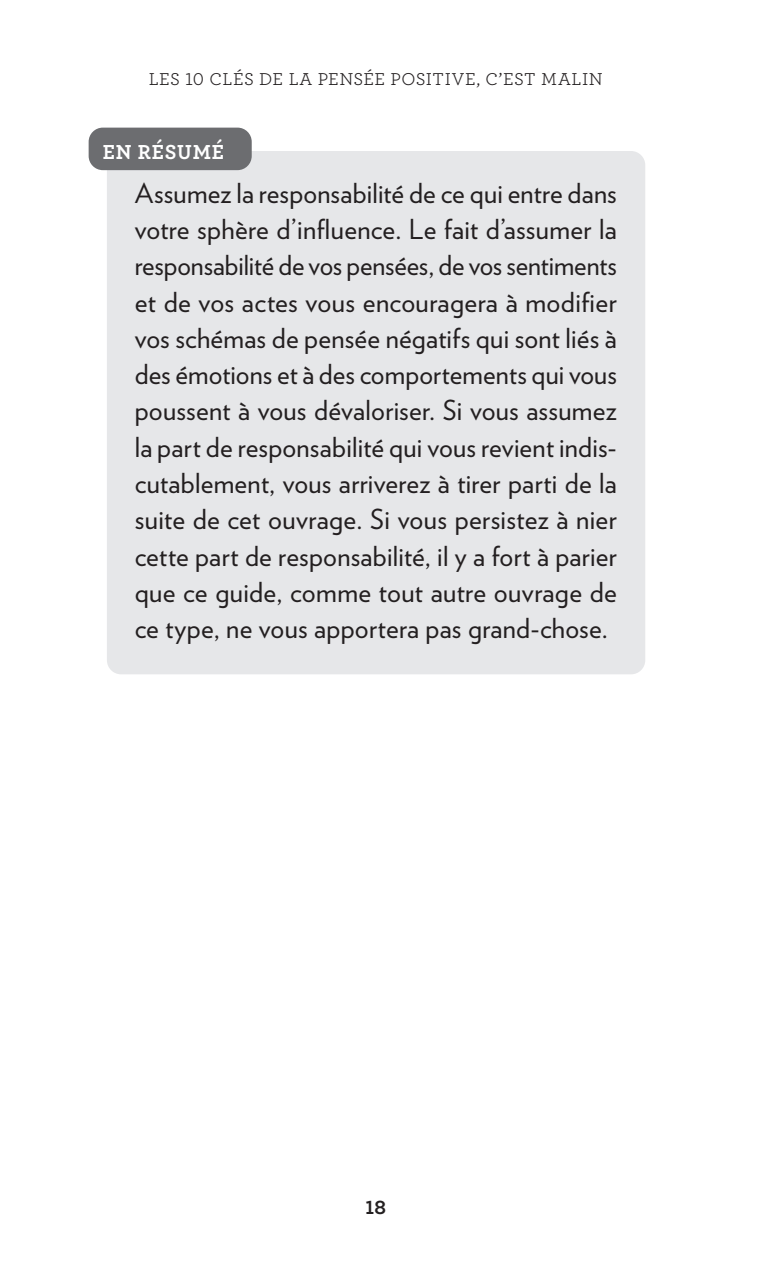
<style>
.page{position:relative;width:780px;height:1262px;background:#fff}
.page>*{position:absolute;margin:0;border:0;box-sizing:border-box;transform-origin:0 0}
.t1{font:27.5px/36.2px "Verlag";letter-spacing:.01em;color:#231f20;text-align:justify}
.t2{font:700 21.25px "Archer";letter-spacing:.035em;color:#fff}
.t3{font:700 20px "Archer";color:#231f20}
.t4{font:18px "Archer";letter-spacing:.02em;color:#231f20}
</style>
<div class="page">
<div style="left:107px;top:151px;width:538px;height:523px;background:#e6e7e9;border-radius:14px"></div>
<div style="left:89px;top:128px;width:163px;height:42px;background:#6c6d70;border-radius:14px"></div>
<p class="t4" style="left:149px;top:67px;width:455px">LES 10 CLÉS DE LA PENSÉE POSITIVE, C’EST MALIN</p>
<p class="t2" style="left:103px;top:135px;width:123px">EN RÉSUMÉ</p>
<p class="t1" style="left:135px;top:173px;width:483px">Assumez la responsabilité de ce qui entre dans votre sphère d’influence. Le fait d’assumer la responsabilité de vos pensées, de vos sentiments et de vos actes vous encouragera à modifier vos schémas de pensée négatifs qui sont liés à des émotions et à des comportements qui vous poussent à vous dévaloriser. Si vous assumez la part de responsabilité qui vous revient indis&shy;cutablement, vous arriverez à tirer parti de la suite de cet ouvrage. Si vous persistez à nier cette part de responsabilité, il y a fort à parier que ce guide, comme tout autre ouvrage de ce type, ne vous apportera pas grand-chose.</p>
<p class="t3" style="left:365px;top:1191px;width:22px">18</p>
</div>
